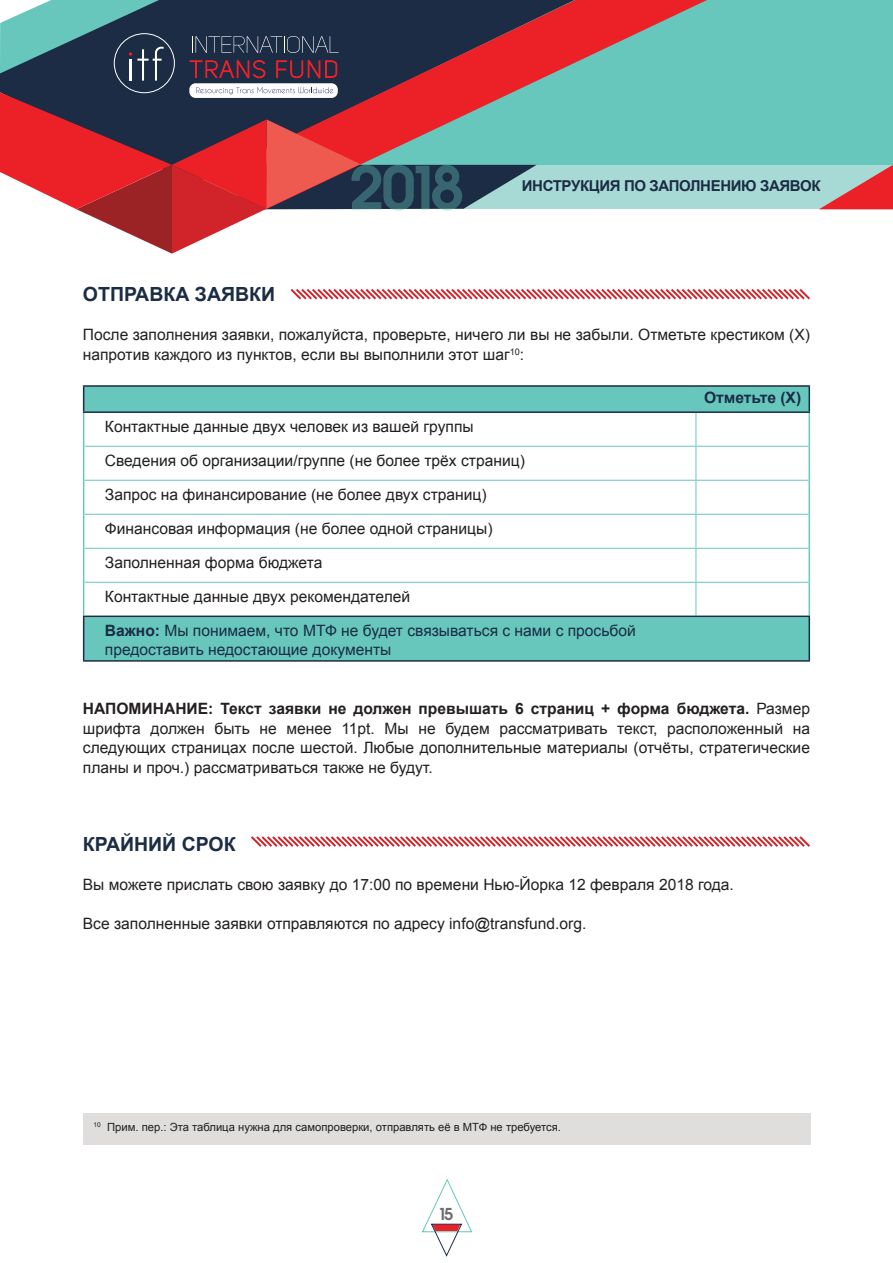
<style>
.page{position:relative;width:893px;height:1263px;background:#fff}
.page>*{position:absolute;margin:0;border:0;box-sizing:border-box;transform-origin:0 0}
.t1{font:700 19.5px "Arial";color:#1b2c44}
.t2{font:16.5px "Avant Garde SH Dem Bol";color:#6c6d70}
.t3{font:15.6px/34px "Arial";color:#231f20}
.t4{font:15.6px "Arial";color:#1b2c44}
.t5{font:700 15.6px "Arial";color:#1b2c44}
.t6{font:700 15px "Arial";letter-spacing:-.025em;color:#1b2c44}
.t7{font:11.25px "Arial";color:#231f20}
.s1{font-weight:700;color:#1b2c44}
.s2{color:#1b2c44}
.s3{font-weight:700}
</style>
<div class="page">
<svg style="left:266px;top:0;width:627px;height:209px;background:#7ca5a1"></svg>
<svg style="left:819px;top:165px;width:74px;height:44px;background:#c97d7e"></svg>
<svg style="left:0;top:0;width:407px;height:81px;background:#344c5d"></svg>
<div style="left:189px;top:83px;width:149px;height:15px;background:#fff;border-radius:6px"></div>
<svg style="left:0;top:87px;width:537px;height:167px"></svg>
<svg style="left:422px;top:1178px;width:51px;height:79px"></svg>
<svg style="left:84px;top:387px;width:724px;height:273px"></svg>
<svg style="left:695px;top:387px;width:1px;height:24px"></svg>
<hr style="left:695px;top:413px;width:1px;height:33px;background:#67c7bd">
<hr style="left:84px;top:446px;width:612px;height:1px;background:#67c7bd">
<hr style="left:696px;top:446px;width:113px;height:1px;background:#67c7bd">
<hr style="left:695px;top:447px;width:1px;height:33px;background:#67c7bd">
<hr style="left:84px;top:480px;width:612px;height:1px;background:#67c7bd">
<hr style="left:696px;top:480px;width:113px;height:1px;background:#67c7bd">
<hr style="left:695px;top:481px;width:1px;height:33px;background:#67c7bd">
<hr style="left:84px;top:514px;width:612px;height:1px;background:#67c7bd">
<hr style="left:696px;top:514px;width:113px;height:1px;background:#67c7bd">
<hr style="left:695px;top:515px;width:1px;height:33px;background:#67c7bd">
<hr style="left:84px;top:548px;width:612px;height:1px;background:#67c7bd">
<hr style="left:696px;top:548px;width:113px;height:1px;background:#67c7bd">
<hr style="left:695px;top:549px;width:1px;height:33px;background:#67c7bd">
<hr style="left:84px;top:582px;width:612px;height:1px;background:#67c7bd">
<hr style="left:696px;top:582px;width:113px;height:1px;background:#67c7bd">
<hr style="left:695px;top:583px;width:1px;height:33px;background:#67c7bd">
<hr style="left:83px;top:413px;width:1px;height:33px;background:#67c7bd">
<hr style="left:808px;top:413px;width:2px;height:33px;background:#67c7bd">
<hr style="left:83px;top:446px;width:1px;height:34px;background:#67c7bd">
<hr style="left:808px;top:446px;width:2px;height:34px;background:#67c7bd">
<hr style="left:83px;top:480px;width:1px;height:34px;background:#67c7bd">
<hr style="left:808px;top:480px;width:2px;height:34px;background:#67c7bd">
<hr style="left:83px;top:514px;width:1px;height:34px;background:#67c7bd">
<hr style="left:808px;top:514px;width:2px;height:34px;background:#67c7bd">
<hr style="left:83px;top:548px;width:1px;height:34px;background:#67c7bd">
<hr style="left:808px;top:548px;width:2px;height:34px;background:#67c7bd">
<hr style="left:83px;top:582px;width:1px;height:34px;background:#67c7bd">
<hr style="left:808px;top:582px;width:2px;height:34px;background:#67c7bd">
<hr style="left:83px;top:617px;width:1px;height:43px;background:#1b2c44">
<hr style="left:808px;top:617px;width:2px;height:43px;background:#1b2c44">
<hr style="left:83px;top:660px;width:613px;height:2px;background:#1b2c44">
<hr style="left:696px;top:660px;width:114px;height:2px;background:#1b2c44">
<hr style="left:83px;top:385px;width:613px;height:2px;background:#1b2c44">
<svg style="left:83px;top:387px;width:1px;height:24px"></svg>
<hr style="left:696px;top:385px;width:114px;height:2px;background:#1b2c44">
<hr style="left:808px;top:387px;width:2px;height:24px;background:#1b2c44">
<hr style="left:83px;top:411px;width:613px;height:2px;background:#1b2c44">
<hr style="left:696px;top:411px;width:114px;height:2px;background:#1b2c44">
<hr style="left:83px;top:616px;width:613px;height:1px;background:#1b2c44">
<hr style="left:696px;top:616px;width:114px;height:1px;background:#1b2c44">
<svg style="left:290px;top:289px;width:520px;height:11px"></svg>
<div style="left:83px;top:1113px;width:728px;height:32px;background:#e0dddd"></div>
<svg style="left:251px;top:836px;width:559px;height:11px"></svg>
<p class="t6" style="left:522px;top:176px;width:300px">ИНСТРУКЦИЯ ПО ЗАПОЛНЕНИЮ ЗАЯВОК</p>
<p class="t1" style="left:83px;top:282px;width:194px">ОТПРАВКА ЗАЯВКИ</p>
<p class="t3" style="left:83px;top:325px;width:729px;line-height:19.5px">После заполнения заявки, пожалуйста, проверьте, ничего ли вы не забыли. Отметьте крестиком (Х) напротив каждого из пунктов, если вы выполнили этот шаг<sup>10</sup>:</p>
<p class="t5" style="left:704px;top:388px;width:99px">Отметьте (X)</p>
<p class="t3" style="left:105px;top:410px;width:532px">Контактные данные двух человек из вашей группы<br>Сведения об организации/группе (не более трёх страниц)<br>Запрос на финансирование (не более двух страниц)<br>Финансовая информация (не более одной страницы)<br>Заполненная форма бюджета<br>Контактные данные двух рекомендателей<br><span class="s1">Важно:</span> <span class="s2">Мы понимаем, что МТФ не будет связываться с нами с просьбой</span></p>
<p class="t4" style="left:105px;top:639px;width:288px">предоставить недостающие документы</p>
<p class="t3" style="left:83px;top:699px;width:729px;line-height:19.5px;text-align:justify"><span class="s3">НАПОМИНАНИЕ: Текст заявки не должен превышать 6 страниц + форма бюджета.</span> Размер шрифта должен быть не менее 11pt. Мы не будем рассматривать текст, расположенный на следующих страницах после шестой. Любые дополнительные материалы (отчёты, стратегические планы и проч.) рассматриваться также не будут.</p>
<p class="t1" style="left:83px;top:831px;width:154px">КРАЙНИЙ СРОК</p>
<p class="t3" style="left:83px;top:867px;width:652px">Вы можете прислать свою заявку до 17:00 по времени Нью-Йорка 12 февраля 2018 года.</p>
<p class="t3" style="left:83px;top:906px;width:505px">Все заполненные заявки отправляются по адресу info@transfund.org.</p>
<p class="t7" style="left:93px;top:1120px;width:469px"><sup>10</sup> Прим. пер.: Эта таблица нужна для самопроверки, отправлять её в МТФ не требуется.</p>
<p class="t2" style="left:440px;top:1204px;width:14px">15</p>
</div>
